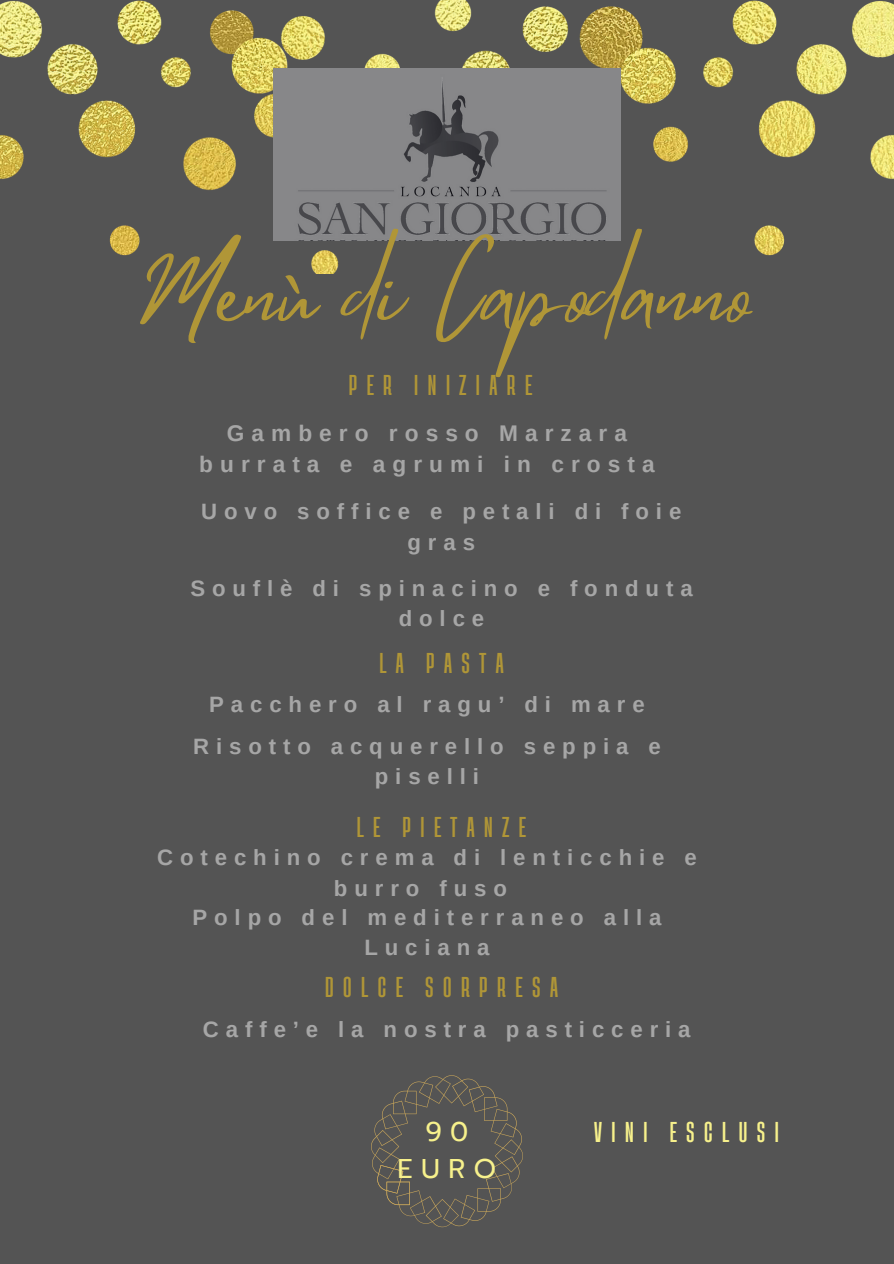
<style>
.page{position:relative;width:894px;height:1264px;background:#fff}
.page>*{position:absolute;margin:0;border:0;box-sizing:border-box;transform-origin:0 0}
.t1{font:90px "Mistrully";color:#b09637}
.t2{font:600 28.65px "Rahong";letter-spacing:.31em;color:#b09637}
.t3{font:600 28.65px "Rahong";letter-spacing:.31em;color:#f7f18c}
.t4{font:27px "Prompt";color:#f7f18c}
.t5{font:700 22.65px/31.5px "Arimo";letter-spacing:.31em;color:#a6a6a6;text-align:center}
.t6{font:700 22.2px/30.3px "Arimo";letter-spacing:.31em;color:#a6a6a6;text-align:center}
</style>
<div class="page">
<div style="left:0;top:0;width:893px;height:1263px;background:#545454"></div>
<img style="left:0;top:0;width:893px;height:274px">
<img style="left:273px;top:69px;width:347px;height:172px">
<svg style="left:371px;top:1075px;width:152px;height:152px"></svg>
<p class="t1" style="left:143px;top:221px;width:608px">Menù di Capodanno</p>
<p class="t2" style="left:348px;top:372px;width:185px">PER INIZIARE</p>
<p class="t5" style="left:199px;top:417px;width:456px">Gambero rosso Marzara burrata e agrumi in crosta</p>
<p class="t6" style="left:201px;top:496px;width:481px">Uovo soffice e petali di foie gras</p>
<p class="t6" style="left:190px;top:573px;width:503px">Souflè di spinacino e fonduta dolce</p>
<p class="t2" style="left:379px;top:650px;width:126px">LA PASTA</p>
<p class="t6" style="left:209px;top:689px;width:437px">Pacchero al ragu’ di mare</p>
<p class="t6" style="left:193px;top:731px;width:469px">Risotto acquerello seppia e piselli</p>
<p class="t2" style="left:356px;top:813px;width:171px">LE PIETANZE</p>
<p class="t6" style="left:157px;top:842px;width:541px">Cotechino crema di lenticchie e burro fuso</p>
<p class="t6" style="left:192px;top:901px;width:470px">Polpo del mediterraneo alla<br>Luciana</p>
<p class="t2" style="left:325px;top:974px;width:235px">DOLCE SORPRESA</p>
<p class="t6" style="left:203px;top:1014px;width:489px">Caffe’e la nostra pasticceria</p>
<p class="t4" style="left:425px;top:1111px;width:44px">9 0</p>
<p class="t4" style="left:397px;top:1148px;width:100px">EURO</p>
<p class="t3" style="left:593px;top:1119px;width:187px">VINI ESCLUSI</p>
</div>
